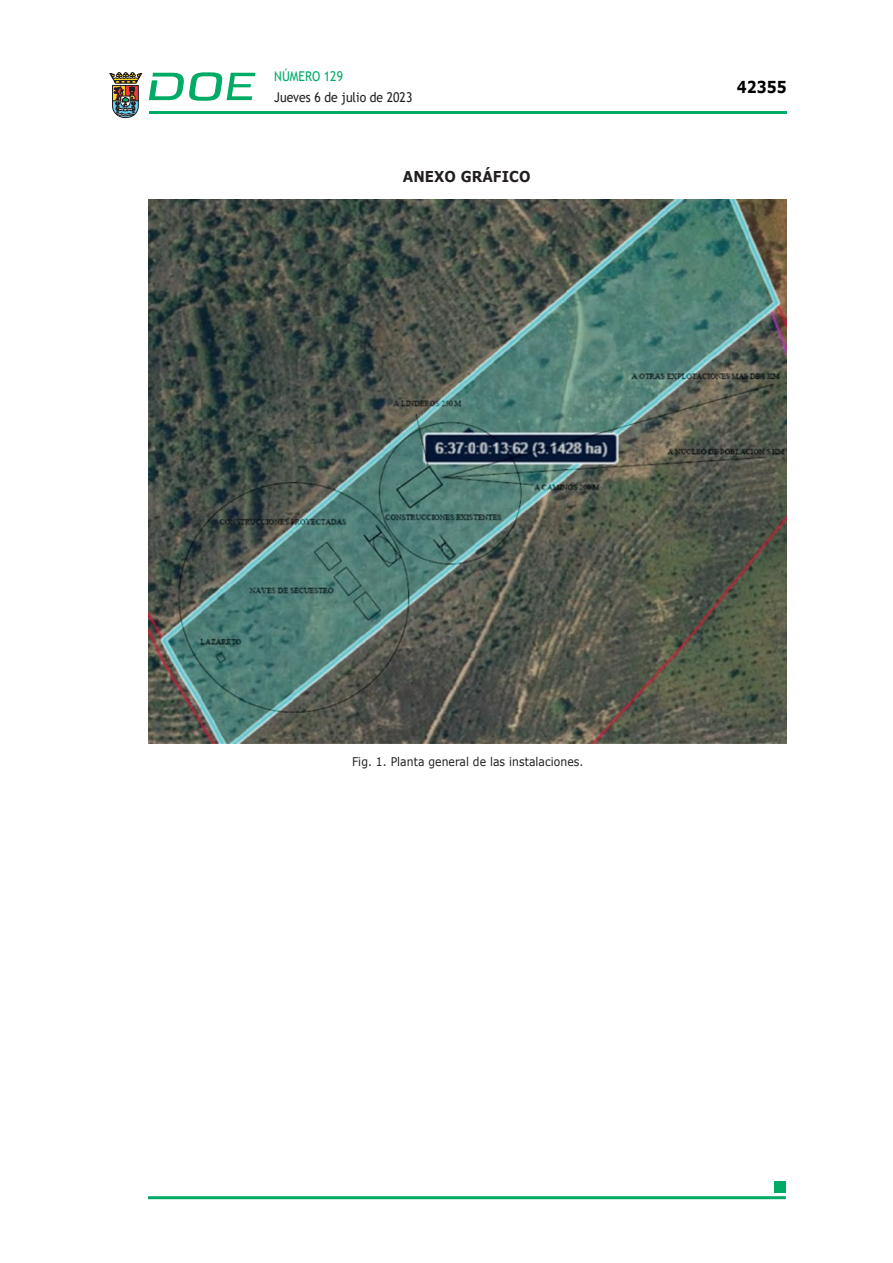
<style>
.page{position:relative;width:893px;height:1263px;background:#fff}
.page>*{position:absolute;margin:0;border:0;box-sizing:border-box;transform-origin:0 0}
.t1{font:700 16.5px "Verdana";color:#000;scale:.85 1}
.CUERPO_DE_TEXTO{font:700 15px "Verdana";letter-spacing:.005em;color:#231f20;scale:.9 1}
.t2{font:13.5px "Trebuchet MS";color:#231f20;scale:.9 1}
.t3{font:13.5px "Trebuchet MS";color:#00ab67;scale:.9 1}
.CUERPO_DE_TEXTO-2{font:12px "Verdana";letter-spacing:.005em;color:#231f20;scale:.9 1}
</style>
<div class="page">
<hr style="left:149px;top:111px;width:638px;height:3px;background:#00ab66">
<svg style="left:109px;top:72px;width:33px;height:46px"></svg>
<svg style="left:149px;top:72px;width:106px;height:29px"></svg>
<hr style="left:148px;top:1196px;width:638px;height:3px;background:#00ab66">
<div style="left:775px;top:1181px;width:11px;height:11px;background:#00ab66"></div>
<img style="left:149px;top:200px;width:638px;height:543px">
<p class="t3" style="left:274px;top:67px;width:78px">NÚMERO 129</p>
<p class="t2" style="left:274px;top:88px;width:155px">Jueves 6 de julio de 2023</p>
<p class="CUERPO_DE_TEXTO" style="left:403px;top:165px;width:143px">ANEXO GRÁFICO</p>
<h1 class="t1" style="left:737px;top:75px;width:60px">42355</h1>
<p class="CUERPO_DE_TEXTO-2" style="left:352px;top:753px;width:259px">Fig. 1. Planta general de las instalaciones.</p>
</div>
